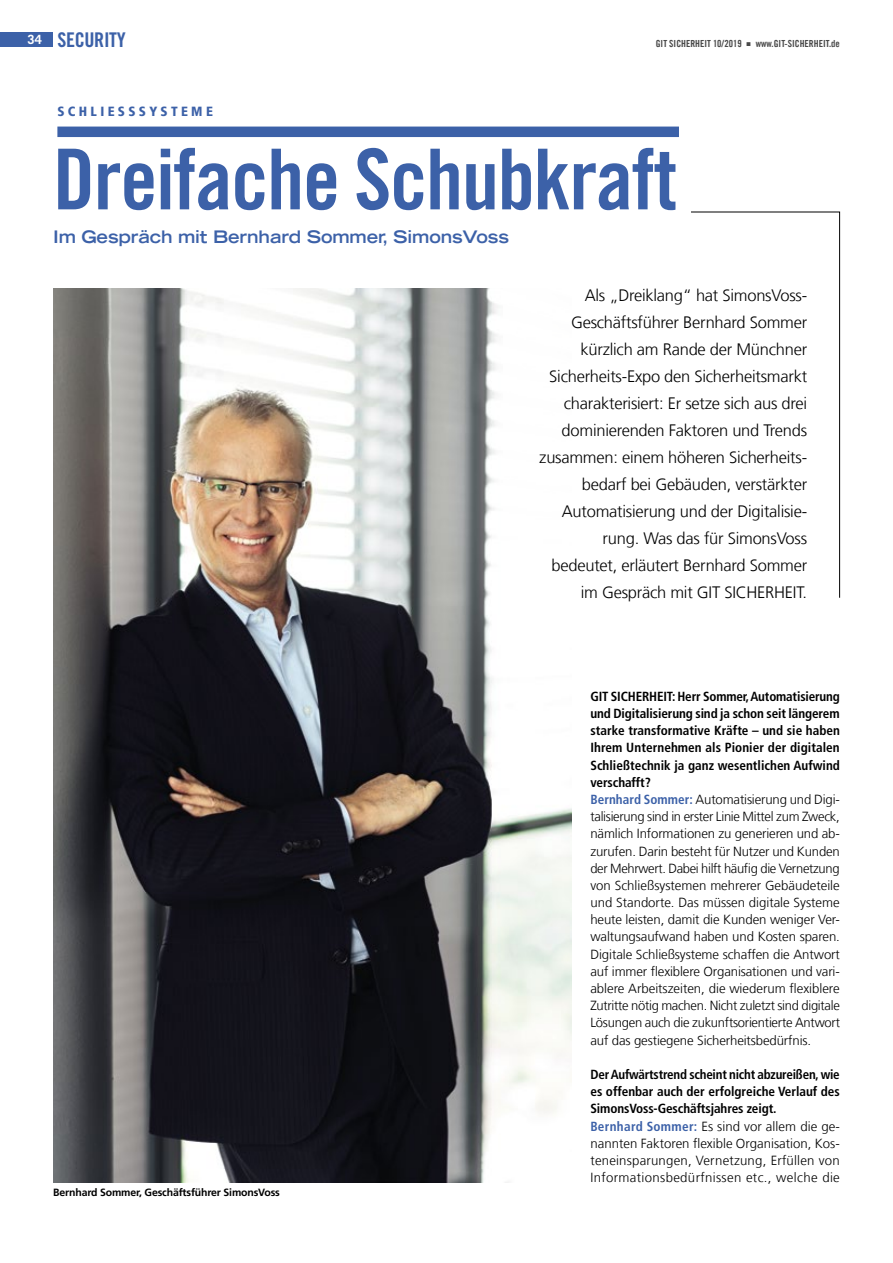
<style>
.page{position:relative;width:893px;height:1263px;background:#fff}
.page>*{position:absolute;margin:0;border:0;box-sizing:border-box;transform-origin:0 0}
.t1{font:84px "Trade Gothic LT Com Bd Cn 20";letter-spacing:-.015em;color:#3c61a8}
.t2{font:20.25px "Trade Gothic LT Std Bd Cn 20";letter-spacing:-.015em;color:#3c61a8}
.t3{font:700 expanded 17.25px "Trade Gothic LT Std";letter-spacing:-.005em;color:#3c61a8}
.t4{font:300 16.5px/27px "Frutiger LT Com";letter-spacing:-.015em;color:#000;text-align:right}
.t5{font:900 condensed 13.35px "Frutiger LT Com";letter-spacing:.25em;color:#3c61a8}
.t6{font:300 13.2px/17.2px "Frutiger LT Com";letter-spacing:-.01em;color:#000}
.t7{font:300 13.2px/17.2px "Frutiger LT Com";letter-spacing:.015em;color:#000}
.t8{font:700 10.5px "Frutiger LT Com";letter-spacing:-.015em;color:#000}
.t9{font:9.75px "Trade Gothic LT Com Bd Cn 20";color:#484848}
.s1{font-family:"Trade Gothic LT Com";font-weight:700;font-size:12.75px;color:#fff}
.s2{font-weight:700;font-stretch:condensed}
.s3{font-weight:700;font-stretch:condensed;color:#3c61a8}
</style>
<div class="page">
<div style="left:57px;top:127px;width:622px;height:10px;background:#3c61a8"></div>
<img style="left:53px;top:288px;width:518px;height:894px">
<svg style="left:691px;top:212px;width:149px;height:386px"></svg>
<div style="left:503px;top:288px;width:149px;height:356px;background:#fff"></div>
<div style="left:0;top:32px;width:53px;height:15px;background:#3c61a8"></div>
<h2 class="t2" style="left:28px;top:27px;width:100px"><span class="s1">34</span> SECURITY</h2>
<p class="t9" style="left:656px;top:38px;width:186px">GIT SICHERHEIT 10/2019 ▪ www.GIT-SICHERHEIT.de</p>
<p class="t5" style="left:57px;top:104px;width:157px">SCHLIESSSYSTEME</p>
<h1 class="t1" style="left:53px;top:128px;width:625px">Dreifache Schubkraft</h1>
<h3 class="t3" style="left:53px;top:226px;width:457px">Im Gespräch mit Bernhard Sommer, SimonsVoss</h3>
<p class="t4" style="left:539px;top:282px;width:269px">Als „Dreiklang“ hat SimonsVoss-Geschäftsführer Bernhard Sommer kürzlich am Rande der Münchner Sicherheits-Expo den Sicherheitsmarkt charakterisiert: Er setze sich aus drei dominierenden Faktoren und Trends zusammen: einem höheren Sicherheits&shy;bedarf bei Gebäuden, verstärkter Automatisierung und der Digitalisie&shy;rung. Was das für SimonsVoss bedeutet, erläutert Bernhard Sommer im Gespräch mit GIT SICHERHEIT.</p>
<p class="t8" style="left:53px;top:1186px;width:228px">Bernhard Sommer, Geschäftsführer SimonsVoss</p>
<p class="t6" style="left:590px;top:688px;width:251px"><span class="s2">GIT SICHERHEIT: Herr Sommer, Automatisierung und Digitalisierung sind ja schon seit längerem starke transformative Kräfte – und sie haben Ihrem Unternehmen als Pionier der digitalen Schließtechnik ja ganz wesentlichen Aufwind verschafft?<br></span><span class="s3">Bernhard Sommer:</span> Automatisierung und Digi&shy;talisierung sind in erster Linie Mittel zum Zweck, nämlich Informationen zu generieren und ab&shy;zurufen. Darin besteht für Nutzer und Kunden der Mehrwert. Dabei hilft häufig die Vernetzung von Schließsystemen mehrerer Gebäudeteile und Standorte. Das müssen digitale Systeme heute leisten, damit die Kunden weniger Ver&shy;waltungsaufwand haben und Kosten sparen.<br>Digitale Schließsysteme schaffen die Antwort auf immer flexiblere Organisationen und vari&shy;ablere Arbeitszeiten, die wiederum flexiblere Zutritte nötig machen. Nicht zuletzt sind digitale Lösungen auch die zukunftsorientierte Antwort auf das gestiegene Sicherheitsbedürfnis.</p>
<p class="t7" style="left:590px;top:1066px;width:251px"><span class="s2">Der Aufwärtstrend scheint nicht abzureißen, wie es offenbar auch der erfolgreiche Verlauf des SimonsVoss-Geschäftsjahres zeigt.<br></span><span class="s3">Bernhard Sommer:</span> Es sind vor allem die ge&shy;nannten Faktoren flexible Organisation, Kos&shy;teneinsparungen, Vernetzung, Erfüllen von Informationsbedürfnissen etc., welche die</p>
</div>
